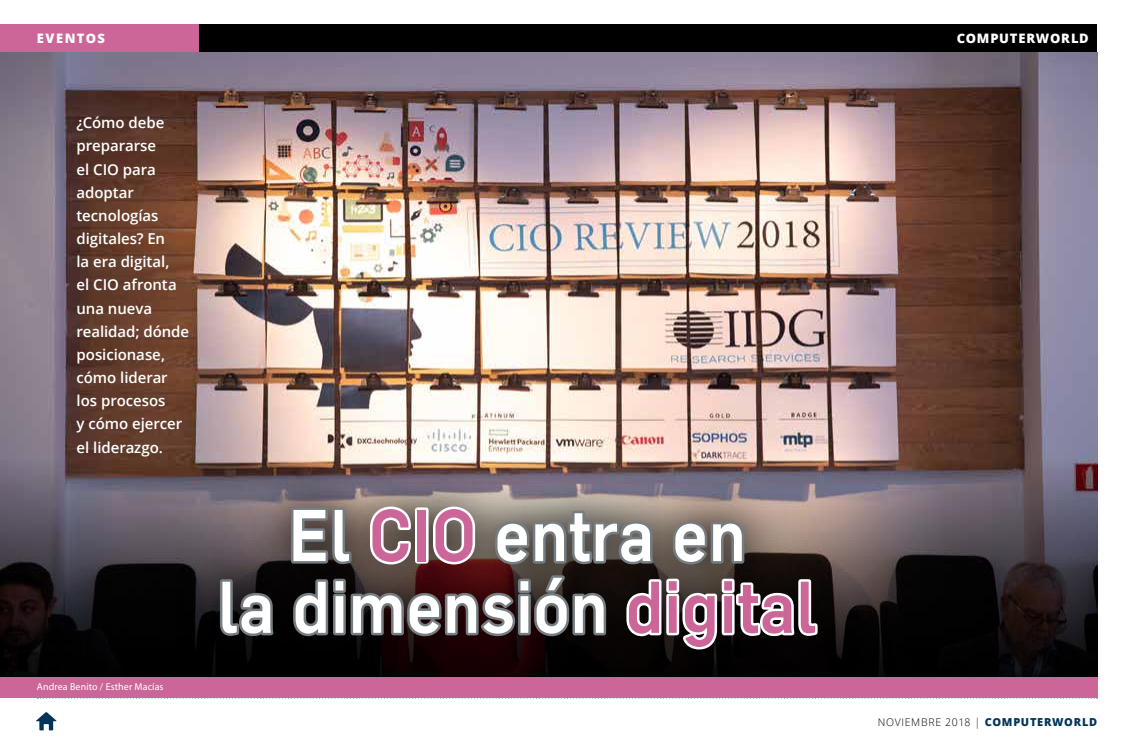
<style>
.page{position:relative;width:1134px;height:755px;background:#fff}
.page>*{position:absolute;margin:0;border:0;box-sizing:border-box;transform-origin:0 0}
.t1{font:500 71.7px/71.7px "Flama";letter-spacing:.02em;color:#fff;text-align:center;scale:.9 1}
.t2{font:600 15px/23.1px "Open Sans";letter-spacing:-.005em;color:#fff}
.t3{font:800 13px "Open Sans";letter-spacing:.065em;color:#fff}
.t4{font:800 13px "Open Sans";letter-spacing:.105em;color:#fff}
.t5{font:300 10.5px "Open Sans";letter-spacing:.065em;color:#000}
.t6{font:10px "Myriad Pro";letter-spacing:.01em;color:#fff}
.s1{color:#c69}
.s2{font-size:11px;color:#003558}
.s3{font-weight:800;font-size:11px;color:#003558}
</style>
<div class="page">
<div style="left:37px;top:24px;width:1060px;height:28px;background:#000"></div>
<svg style="left:36px;top:712px;width:21px;height:17px"></svg>
<svg style="left:37px;top:697px;width:1061px;height:1px"></svg>
<div style="left:0;top:24px;width:198px;height:28px;background:#c69"></div>
<img style="left:0;top:52px;width:1097px;height:625px">
<div style="left:173px;top:460px;width:690px;height:234px;background:#000;opacity:.6"></div>
<svg style="left:288px;top:504px;width:66px;height:62px"></svg>
<svg style="left:367px;top:503px;width:46px;height:63px"></svg>
<div style="left:415px;top:507px;width:14px;height:56px;border:5px solid #fff"></div>
<svg style="left:430px;top:503px;width:48px;height:63px"></svg>
<svg style="left:492px;top:508px;width:167px;height:58px"></svg>
<svg style="left:670px;top:518px;width:77px;height:48px"></svg>
<svg style="left:217px;top:576px;width:62px;height:62px"></svg>
<svg style="left:291px;top:572px;width:318px;height:66px"></svg>
<svg style="left:624px;top:575px;width:196px;height:76px"></svg>
<div style="left:0;top:677px;width:1097px;height:20px;background:#c69"></div>
<p class="t4" style="left:37px;top:29px;width:70px">EVENTOS</p>
<p class="t2" style="left:77px;top:111px;width:114px">¿Cómo debe prepararse<br>el CIO para adoptar tecnologías digitales? En<br>la era digital,<br>el CIO afronta una nueva realidad; dónde posicionase, cómo liderar los procesos<br>y cómo ejercer el liderazgo.</p>
<p class="t6" style="left:37px;top:680px;width:128px">Andrea Benito / Esther Macías</p>
<h1 class="t1" style="left:218px;top:494px;width:666px">El <span class="s1">CIO</span> entra en<br>la dimensión <span class="s1">digital</span></h1>
<p class="t3" style="left:957px;top:29px;width:134px">COMPUTERWORLD</p>
<p class="t5" style="left:878px;top:714px;width:221px">NOVIEMBRE 2018 <span class="s2">|</span> <span class="s3">COMPUTERWORLD</span></p>
</div>
